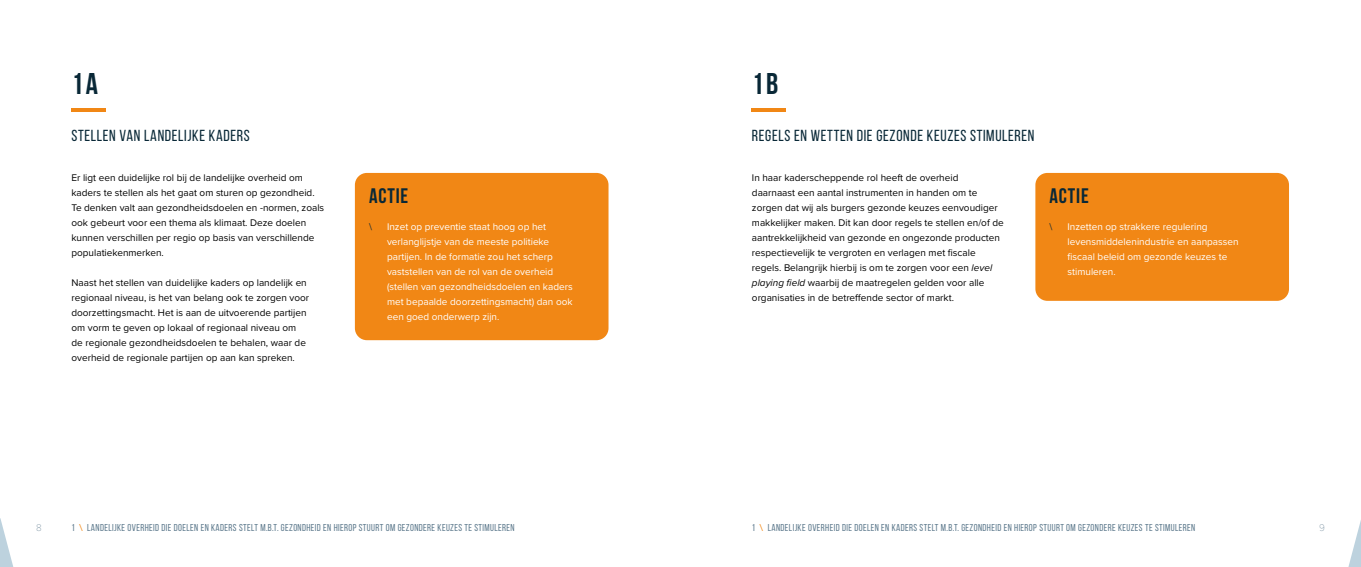
<style>
.page{position:relative;width:1361px;height:567px;background:#fff}
.page>*{position:absolute;margin:0;border:0;box-sizing:border-box;transform-origin:0 0}
.t1{font:700 30px "Bebas Neue";color:#092837}
.t2{font:700 21px "Bebas Neue";letter-spacing:.04em;color:#092837}
.t3{font:16px "Bebas Neue";letter-spacing:.04em;color:#092837}
.t4{font:10px/15px "Proxima Nova";color:#000}
.t5{font:10px/15px "Proxima Nova";color:#fff}
.t6{font:10px "Bebas Neue";letter-spacing:.04em;color:#5f7b8e}
.t7{font:100 10px "Proxima Nova T";color:#5f7b8e}
.t8{font:10px "Proxima Nova";color:#092837}
.s1{font-style:italic}
.s2{color:#f18715}
</style>
<div class="page">
<svg style="left:0;top:518px;width:14px;height:49px"></svg>
<svg style="left:1348px;top:520px;width:13px;height:47px"></svg>
<div style="left:355px;top:173px;width:253px;height:167px;background:#f18715;border-radius:12px"></div>
<div style="left:1035px;top:173px;width:254px;height:128px;background:#f18715;border-radius:12px"></div>
<hr style="left:71px;top:108px;width:34px;height:3px;background:#f18715">
<hr style="left:752px;top:108px;width:34px;height:3px;background:#f18715">
<h1 class="t1" style="left:71px;top:67px;width:28px">1A</h1>
<h1 class="t1" style="left:752px;top:67px;width:28px">1B</h1>
<h3 class="t3" style="left:71px;top:127px;width:180px">STELLEN VAN LANDELIJKE KADERS</h3>
<h3 class="t3" style="left:752px;top:127px;width:284px">REGELS EN WETTEN DIE GEZONDE KEUZES STIMULEREN</h3>
<p class="t4" style="left:71px;top:170px;width:254px">Er ligt een duidelijke rol bij de landelijke overheid om kaders te stellen als het gaat om sturen op gezondheid.<br>Te denken valt aan gezondheidsdoelen en -normen, zoals ook gebeurt voor een thema als klimaat. Deze doelen kunnen verschillen per regio op basis van verschillende populatiekenmerken.</p>
<p class="t4" style="left:71px;top:275px;width:239px">Naast het stellen van duidelijke kaders op landelijk en regionaal niveau, is het van belang ook te zorgen voor doorzettingsmacht. Het is aan de uitvoerende partijen om vorm te geven op lokaal of regionaal niveau om de regionale gezondheidsdoelen te behalen, waar de overheid de regionale partijen op aan kan spreken.</p>
<h2 class="t2" style="left:369px;top:184px;width:41px">ACTIE</h2>
<p class="t8" style="left:369px;top:219px;width:4px">\</p>
<p class="t5" style="left:387px;top:218px;width:187px">Inzet op preventie staat hoog op het verlanglijstje van de meeste politieke partijen. In de formatie zou het scherp vaststellen van de rol van de overheid (stellen van gezondheidsdoelen en kaders met bepaalde doorzettingsmacht) dan ook een goed onderwerp zijn.</p>
<p class="t4" style="left:752px;top:170px;width:253px">In haar kaderscheppende rol heeft de overheid daarnaast een aantal instrumenten in handen om te zorgen dat wij als burgers gezonde keuzes eenvoudiger makkelijker maken. Dit kan door regels te stellen en/of de aantrekkelijkheid van gezonde en ongezonde producten respectievelijk te vergroten en verlagen met fiscale regels. Belangrijk hierbij is om te zorgen voor een <span class="s1">level playing field</span> waarbij de maatregelen gelden voor alle organisaties in de betreffende sector of markt.</p>
<h2 class="t2" style="left:1049px;top:184px;width:41px">ACTIE</h2>
<p class="t8" style="left:1049px;top:219px;width:4px">\</p>
<p class="t5" style="left:1067px;top:218px;width:173px">Inzetten op strakkere regulering levensmiddelenindustrie en aanpassen fiscaal beleid om gezonde keuzes te stimuleren.</p>
<p class="t6" style="left:71px;top:522px;width:445px">1 <span class="s2">\</span> LANDELIJKE OVERHEID DIE DOELEN EN KADERS STELT M.B.T. GEZONDHEID EN HIEROP STUURT OM GEZONDERE KEUZES TE STIMULEREN</p>
<p class="t6" style="left:752px;top:522px;width:445px">1 <span class="s2">\</span> LANDELIJKE OVERHEID DIE DOELEN EN KADERS STELT M.B.T. GEZONDHEID EN HIEROP STUURT OM GEZONDERE KEUZES TE STIMULEREN</p>
<p class="t7" style="left:36px;top:520px;width:7px">8</p>
<p class="t7" style="left:1319px;top:520px;width:7px">9</p>
</div>
